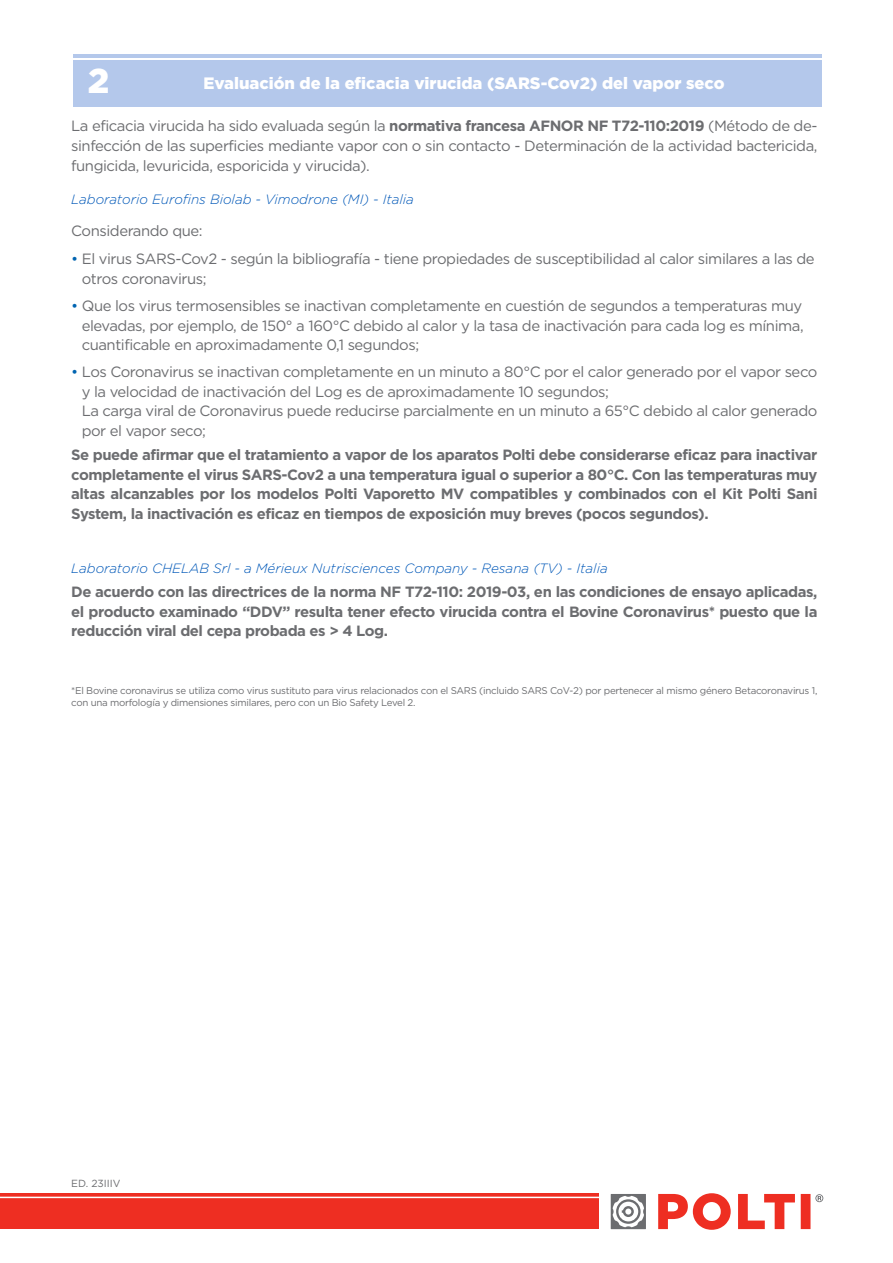
<style>
.page{position:relative;width:893px;height:1263px;background:#fff}
.page>*{position:absolute;margin:0;border:0;box-sizing:border-box;transform-origin:0 0}
.t1{font:900 34.5px "Gotham";color:#fff}
.t2{font:900 16.5px "Gotham";color:#fff}
.t3{font:14.85px/19.6px "Gotham";letter-spacing:-.03em;color:#6c6d70;text-align:justify}
.t4{font:700 14.85px/19.6px "Gotham";letter-spacing:-.03em;color:#6c6d70;text-align:justify}
.t5{font:italic 300 13.5px "Gotham";color:#0058b8}
.t6{font:10.35px "Gotham";color:#6c6d70}
.t7{font:9.75px/12px "Gotham";letter-spacing:-.03em;color:#6c6d70}
.s1{font-weight:700}
.s2{color:#0164b1}
</style>
<div class="page">
<div style="left:0;top:1194px;width:599px;height:35px;background:#ee2e22"></div>
<hr style="left:0;top:1197px;width:608px;height:1px;background:#fff">
<svg style="left:611px;top:1194px;width:35px;height:35px"></svg>
<svg style="left:658px;top:1193px;width:165px;height:37px"></svg>
<div style="left:73px;top:61px;width:749px;height:46px;background:#b4c8eb"></div>
<hr style="left:73px;top:54px;width:749px;height:3px;background:#b4c8eb">
<p class="t1" style="left:88px;top:61px;width:23px">2</p>
<p class="t2" style="left:204px;top:74px;width:522px">Evaluación de la eficacia virucida (SARS-Cov2) del vapor seco</p>
<p class="t3" style="left:71px;top:116px;width:748px">La eficacia virucida ha sido evaluada según la <span class="s1">normativa francesa AFNOR NF T72-110:2019</span> (Método de de&shy;sinfección de las superficies mediante vapor con o sin contacto - Determinación de la actividad bactericida, fungicida, levuricida, esporicida y virucida).</p>
<p class="t5" style="left:71px;top:191px;width:344px">Laboratorio Eurofins Biolab - Vimodrone (MI) - Italia</p>
<p class="t3" style="left:71px;top:220px;width:133px">Considerando que:</p>
<p class="t3" style="left:82px;top:249px;width:734px;text-indent:-10px"><span class="s2">•</span> El virus SARS-Cov2 - según la bibliografía - tiene propiedades de susceptibilidad al calor similares a las de otros coronavirus;</p>
<p class="t3" style="left:82px;top:296px;width:723px;text-indent:-10px"><span class="s2">•</span> Que los virus termosensibles se inactivan completamente en cuestión de segundos a temperaturas muy elevadas, por ejemplo, de 150° a 160°C debido al calor y la tasa de inactivación para cada log es mínima, cuantificable en aproximadamente 0,1 segundos;</p>
<p class="t3" style="left:71px;top:362px;width:748px"><span class="s2">•</span> Los Coronavirus se inactivan completamente en un minuto a 80°C por el calor generado por el vapor seco</p>
<p class="t3" style="left:82px;top:381px;width:529px">y la velocidad de inactivación del Log es de aproximadamente 10 segundos;</p>
<p class="t3" style="left:82px;top:401px;width:737px">La carga viral de Coronavirus puede reducirse parcialmente en un minuto a 65°C debido al calor generado</p>
<p class="t3" style="left:82px;top:421px;width:126px">por el vapor seco;</p>
<p class="t4" style="left:71px;top:445px;width:748px">Se puede afirmar que el tratamiento a vapor de los aparatos Polti debe considerarse eficaz para inactivar completamente el virus SARS-Cov2 a una temperatura igual o superior a 80°C. Con las temperaturas muy altas alcanzables por los modelos Polti Vaporetto MV compatibles y combinados con el Kit Polti Sani System, la inactivación es eficaz en tiempos de exposición muy breves (pocos segundos).</p>
<p class="t5" style="left:71px;top:560px;width:538px">Laboratorio CHELAB Srl - a Mérieux Nutrisciences Company - Resana (TV) - Italia</p>
<p class="t4" style="left:71px;top:581px;width:748px">De acuerdo con las directrices de la norma NF T72-110: 2019-03, en las condiciones de ensayo aplicadas, el producto examinado “DDV” resulta tener efecto virucida contra el Bovine Coronavirus* puesto que la reducción viral del cepa probada es &gt; 4 Log.</p>
<p class="t7" style="left:71px;top:684px;width:748px">*El Bovine coronavirus se utiliza como virus sustituto para virus relacionados con el SARS (incluido SARS CoV-2) por pertenecer al mismo género Betacoronavirus 1, con una morfología y dimensiones similares, pero con un Bio Safety Level 2.</p>
<p class="t6" style="left:71px;top:1177px;width:51px">ED. 23IIIV</p>
</div>
